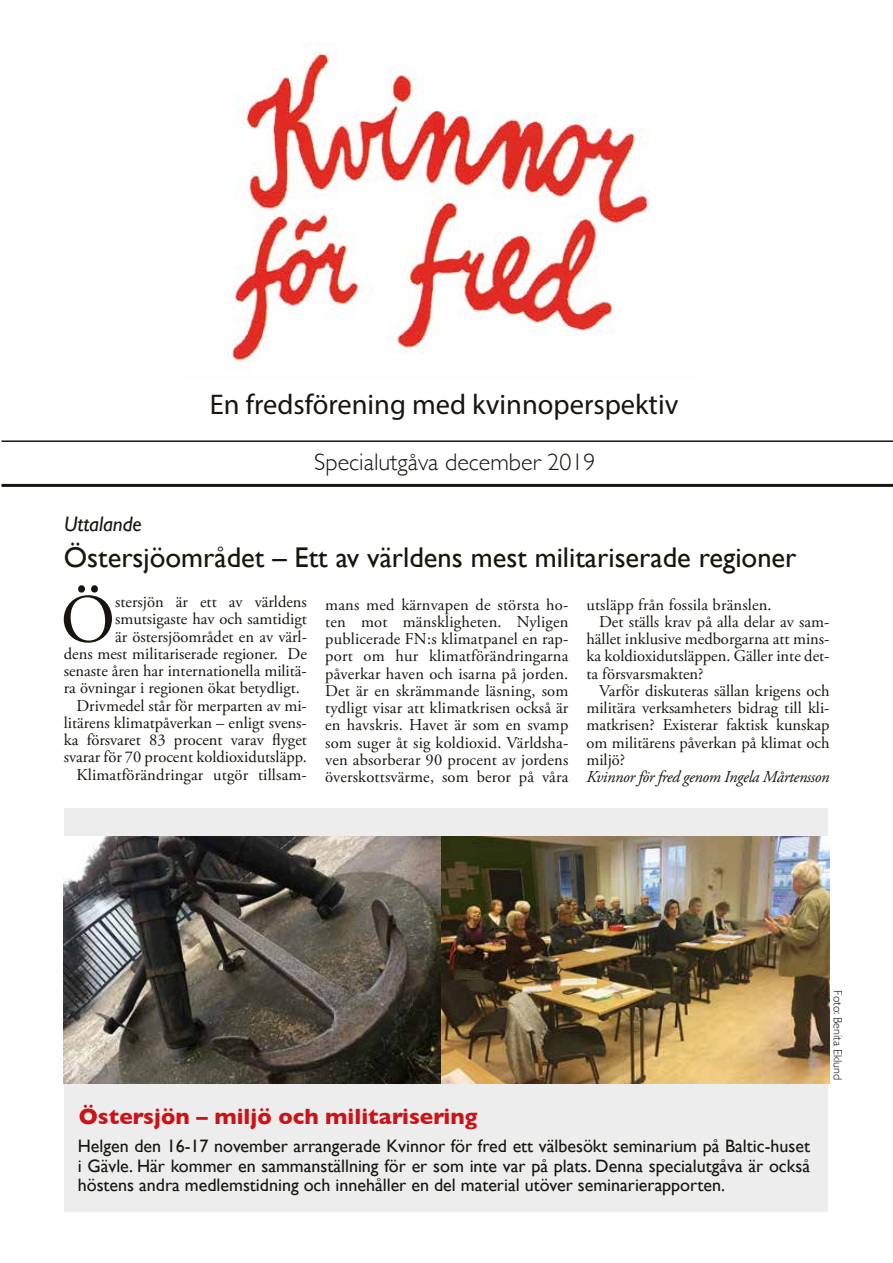
<style>
.page{position:relative;width:893px;height:1263px;background:#fff}
.page>*{position:absolute;margin:0;border:0;box-sizing:border-box;transform-origin:0 0}
.t1{font:68.55px "Adobe Garamond Pro";color:#18150f}
.t2{font:28.5px "Gill Sans";color:#18150f}
.t3{font:28.5px "Myriad Pro";color:#18150f}
.t4{font:300 24px "Gill Sans";color:#18150f}
.t5{font:700 22.5px "Gill Sans";color:#cb131a}
.t6{font:italic 21px "Gill Sans";color:#18150f}
.t7{font:18px/19.5px "Gill Sans";color:#18150f;text-align:justify}
.t8{font:16.5px/17.2px "Adobe Garamond Pro";color:#18150f;text-align:justify}
.t9{font:italic 16.5px "Adobe Garamond Pro";letter-spacing:-.02em;color:#18150f}
.t10{font:300 12px "Gill Sans";color:#18150f}
</style>
<div class="page">
<div style="left:65px;top:808px;width:763px;height:404px;background:#ededed"></div>
<img style="left:232px;top:43px;width:418px;height:326px">
<hr style="left:2px;top:440px;width:891px;height:2px;background:#18150f">
<hr style="left:2px;top:484px;width:891px;height:3px;background:#18150f">
<img style="left:64px;top:836px;width:765px;height:248px">
<p class="t6" style="left:64px;top:512px;width:79px">Uttalande</p>
<h2 class="t3" style="left:210px;top:387px;width:470px">En fredsförening med kvinnoperspektiv</h2>
<h3 class="t4" style="left:314px;top:443px;width:283px">Specialutgåva december 2019</h3>
<h2 class="t2" style="left:64px;top:541px;width:734px">Östersjöområdet – Ett av världens mest militariserade regioner</h2>
<p class="t8" style="left:586px;top:596px;width:187px">utsläpp från fossila bränslen.</p>
<p class="t8" style="left:599px;top:614px;width:232px">Det ställs krav på alla delar av sam-</p>
<p class="t8" style="left:586px;top:631px;width:245px">hället inklusive medborgarna att mins-</p>
<p class="t8" style="left:586px;top:648px;width:245px">ka koldioxidutsläppen. Gäller inte det-</p>
<p class="t8" style="left:586px;top:665px;width:119px">ta försvarsmakten?</p>
<p class="t8" style="left:599px;top:683px;width:232px">Varför diskuteras sällan krigens och</p>
<p class="t8" style="left:586px;top:700px;width:245px">militära verksamheters bidrag till kli-</p>
<p class="t8" style="left:586px;top:717px;width:245px">matkrisen? Existerar faktisk kunskap</p>
<p class="t8" style="left:586px;top:734px;width:245px">om militärens påverkan på klimat och</p>
<p class="t8" style="left:586px;top:752px;width:40px">miljö?</p>
<p class="t9" style="left:586px;top:767px;width:245px">Kvinnor för fred genom Ingela Mårtensson</p>
<h1 class="t1" style="left:61px;top:579px;width:56px">Ö</h1>
<p class="t8" style="left:115px;top:594px;width:193px">stersjön är ett av världens</p>
<p class="t8" style="left:325px;top:596px;width:245px">mans med kärnvapen de största ho&shy;ten mot mänskligheten. Nyligen publicerade FN:s klimatpanel en rap&shy;port om hur klimatförändringarna påverkar haven och isarna på jorden.<br>Det är en skrämmande läsning, som tydligt visar att klimatkrisen också är en havskris. Havet är som en svamp som suger åt sig koldioxid. Världsha&shy;ven absorberar 90 procent av jordens överskottsvärme, som beror på våra</p>
<p class="t8" style="left:115px;top:611px;width:193px">smutsigaste hav och samtidigt</p>
<p class="t8" style="left:115px;top:628px;width:193px">är östersjöområdet en av värl-</p>
<p class="t8" style="left:64px;top:645px;width:245px">dens mest militariserade regioner. De</p>
<p class="t8" style="left:64px;top:663px;width:245px">senaste åren har internationella militä-</p>
<p class="t8" style="left:64px;top:680px;width:238px">ra övningar i regionen ökat betydligt.</p>
<p class="t8" style="left:77px;top:697px;width:232px">Drivmedel står för merparten av mi-</p>
<p class="t8" style="left:64px;top:714px;width:245px">litärens klimatpåverkan – enligt svens-</p>
<p class="t8" style="left:64px;top:732px;width:245px">ka försvaret 83 procent varav flyget</p>
<p class="t8" style="left:64px;top:749px;width:245px">svarar för 70 procent koldioxidutsläpp.</p>
<p class="t8" style="left:77px;top:766px;width:232px">Klimatförändringar utgör tillsam-</p>
<h3 class="t5" style="left:79px;top:1099px;width:400px">Östersjön – miljö och militarisering</h3>
<p class="t7" style="left:78px;top:1136px;width:734px">Helgen den 16-17 november arrangerade Kvinnor för fred ett välbesökt seminarium på Baltic-huset i Gävle. Här kommer en sammanställning för er som inte var på plats. Denna specialutgåva är också höstens andra medlemstidning och innehåller en del material utöver seminarierapporten.</p>
<p class="t10" style="left:847px;top:990px;width:91px;rotate:90deg">Foto: Benita Eklund</p>
</div>
